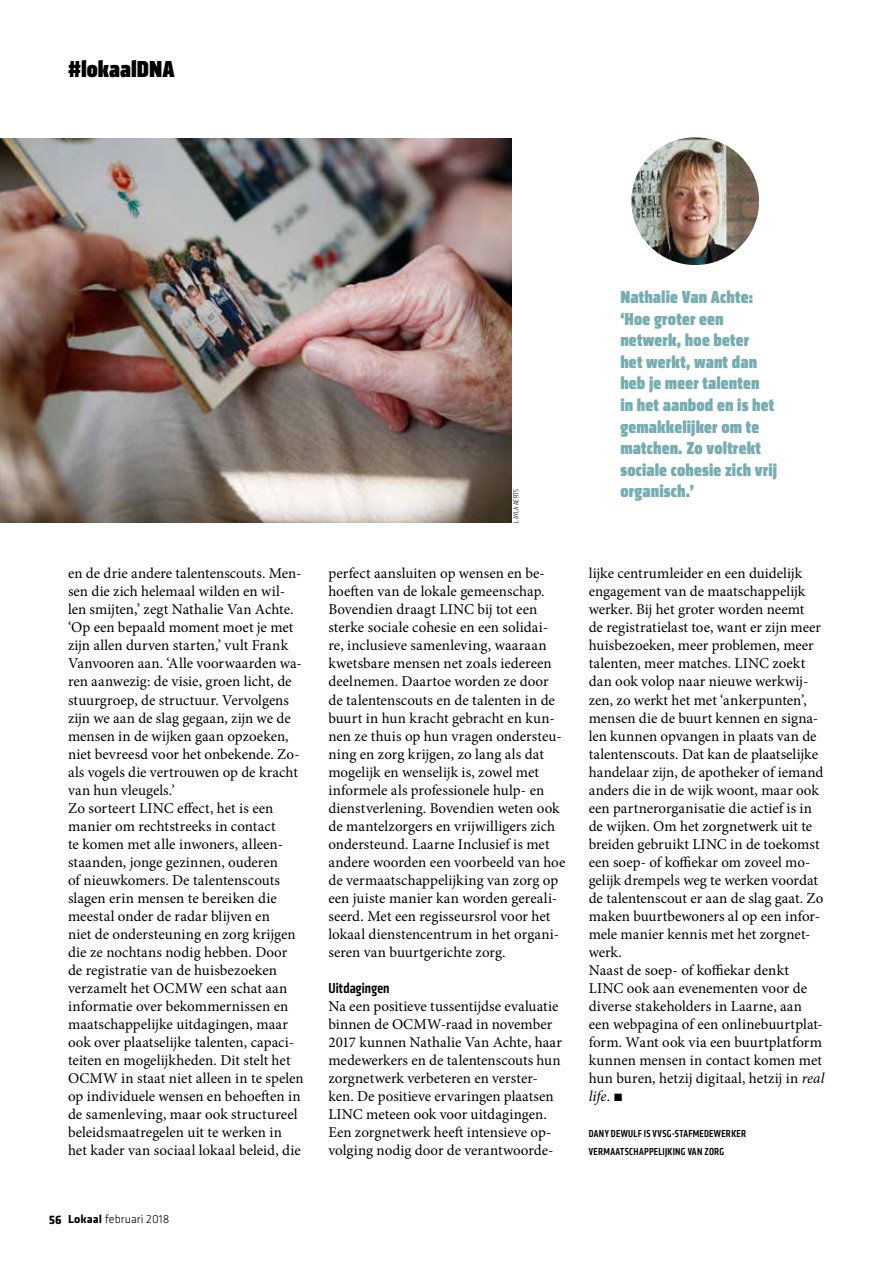
<style>
.page{position:relative;width:893px;height:1263px;background:#fff}
.page>*{position:absolute;margin:0;border:0;box-sizing:border-box;transform-origin:0 0}
.t1{font:900 condensed 24px "Klavika Display";letter-spacing:.005em;color:#000}
.t2{font:900 condensed 18px/21.6px "Klavika Display";letter-spacing:.01em;color:#76adb2}
.t3{font:15px/18px "Minion Pro";color:#000}
.t4{font:500 15px "Klavika Condensed";letter-spacing:.015em;color:#000}
.t5{font:300 12px "Klavika";letter-spacing:.005em;color:#000}
.t6{font:500 10.5px/18px "Klavika Condensed";letter-spacing:.03em;color:#000}
.t7{font:300 7.5px "Klavika Condensed";letter-spacing:.04em;color:#000}
.s1{font-weight:700;font-size:12.75px}
.s2{font-weight:700}
.s3{font-style:italic}
.s4{font-family:"Klavika";font-weight:700}
</style>
<div class="page">
<img style="left:631px;top:137px;width:128px;height:128px;border-radius:64px">
<img style="left:0;top:139px;width:511px;height:383px">
<h1 class="t1" style="left:68px;top:55px;width:108px">#lokaalDNA</h1>
<p class="t7" style="left:512px;top:522px;width:35px;rotate:-90deg">LAYLA AERTS</p>
<p class="t3" style="left:68px;top:565px;width:237px">en de drie andere talentenscouts. Men&shy;sen die zich helemaal wilden en wil&shy;len smijten,’ zegt Nathalie Van Achte. ‘Op een bepaald moment moet je met zijn allen durven starten,’ vult Frank Vanvooren aan. ‘Alle voorwaarden wa&shy;ren aanwezig: de visie, groen licht, de stuurgroep, de structuur. Vervolgens zijn we aan de slag gegaan, zijn we de mensen in de wijken gaan opzoeken, niet bevreesd voor het onbekende. Zo&shy;als vogels die vertrouwen op de kracht van hun vleugels.’<br>Zo sorteert LINC effect, het is een manier om rechtstreeks in contact<br>te komen met alle inwoners, alleen&shy;staanden, jonge gezinnen, ouderen<br>of nieuwkomers. De talentenscouts slagen erin mensen te bereiken die meestal onder de radar blijven en<br>niet de ondersteuning en zorg krijgen die ze nochtans nodig hebben. Door de registratie van de huisbezoeken verzamelt het OCMW een schat aan informatie over bekommernissen en maatschappelijke uitdagingen, maar ook over plaatselijke talenten, capaci&shy;teiten en mogelijkheden. Dit stelt het OCMW in staat niet alleen in te spelen op individuele wensen en behoeften in de samenleving, maar ook structureel beleidsmaatregelen uit te werken in het kader van sociaal lokaal beleid, die</p>
<p class="t3" style="left:328px;top:565px;width:238px">perfect aansluiten op wensen en be&shy;hoeften van de lokale gemeenschap.<br>Bovendien draagt LINC bij tot een sterke sociale cohesie en een solidai&shy;re, inclusieve samenleving, waaraan kwetsbare mensen net zoals iedereen deelnemen. Daartoe worden ze door de talentenscouts en de talenten in de buurt in hun kracht gebracht en kun&shy;nen ze thuis op hun vragen ondersteu&shy;ning en zorg krijgen, zo lang als dat mogelijk en wenselijk is, zowel met informele als professionele hulp- en dienstverlening. Bovendien weten ook de mantelzorgers en vrijwilligers zich ondersteund. Laarne Inclusief is met andere woorden een voorbeeld van hoe de vermaatschappelijking van zorg op een juiste manier kan worden gereali&shy;seerd. Met een regisseursrol voor het lokaal dienstencentrum in het organi&shy;seren van buurtgerichte zorg.</p>
<p class="t4" style="left:328px;top:978px;width:63px">Uitdagingen</p>
<p class="t3" style="left:328px;top:997px;width:235px">Na een positieve tussentijdse evaluatie binnen de OCMW-raad in november 2017 kunnen Nathalie Van Achte, haar medewerkers en de talentenscouts hun zorgnetwerk verbeteren en verster&shy;ken. De positieve ervaringen plaatsen LINC meteen ook voor uitdagingen.<br>Een zorgnetwerk heeft intensieve op&shy;volging nodig door de verantwoorde-</p>
<p class="t5" style="left:49px;top:1212px;width:122px"><span class="s1">56</span> <span class="s2">Lokaal</span> februari 2018</p>
<p class="t2" style="left:620px;top:287px;width:158px">Nathalie Van Achte: ‘Hoe groter een netwerk, hoe beter<br>het werkt, want dan heb je meer talenten<br>in het aanbod en is het gemakkelijker om te matchen. Zo voltrekt sociale cohesie zich vrij organisch.’</p>
<p class="t3" style="left:589px;top:565px;width:237px">lijke centrumleider en een duidelijk engagement van de maatschappelijk werker. Bij het groter worden neemt<br>de registratielast toe, want er zijn meer huisbezoeken, meer problemen, meer talenten, meer matches. LINC zoekt dan ook volop naar nieuwe werkwij&shy;zen, zo werkt het met ‘ankerpunten’, mensen die de buurt kennen en signa&shy;len kunnen opvangen in plaats van de talentenscouts. Dat kan de plaatselijke handelaar zijn, de apotheker of iemand anders die in de wijk woont, maar ook een partnerorganisatie die actief is in de wijken. Om het zorgnetwerk uit te breiden gebruikt LINC in de toekomst een soep- of koffiekar om zoveel mo&shy;gelijk drempels weg te werken voordat de talentenscout er aan de slag gaat. Zo maken buurtbewoners al op een infor&shy;mele manier kennis met het zorgnet&shy;werk.<br>Naast de soep- of koffiekar denkt LINC ook aan evenementen voor de diverse stakeholders in Laarne, aan een webpagina of een onlinebuurtplat&shy;form. Want ook via een buurtplatform kunnen mensen in contact komen met hun buren, hetzij digitaal, hetzij in <span class="s3">real life</span>. <span class="s4">•</span></p>
<p class="t6" style="left:589px;top:1124px;width:159px">DANY DEWULF IS VVSG-STAFMEDEWERKER<br>VERMAATSCHAPPELIJKING VAN ZORG</p>
</div>
